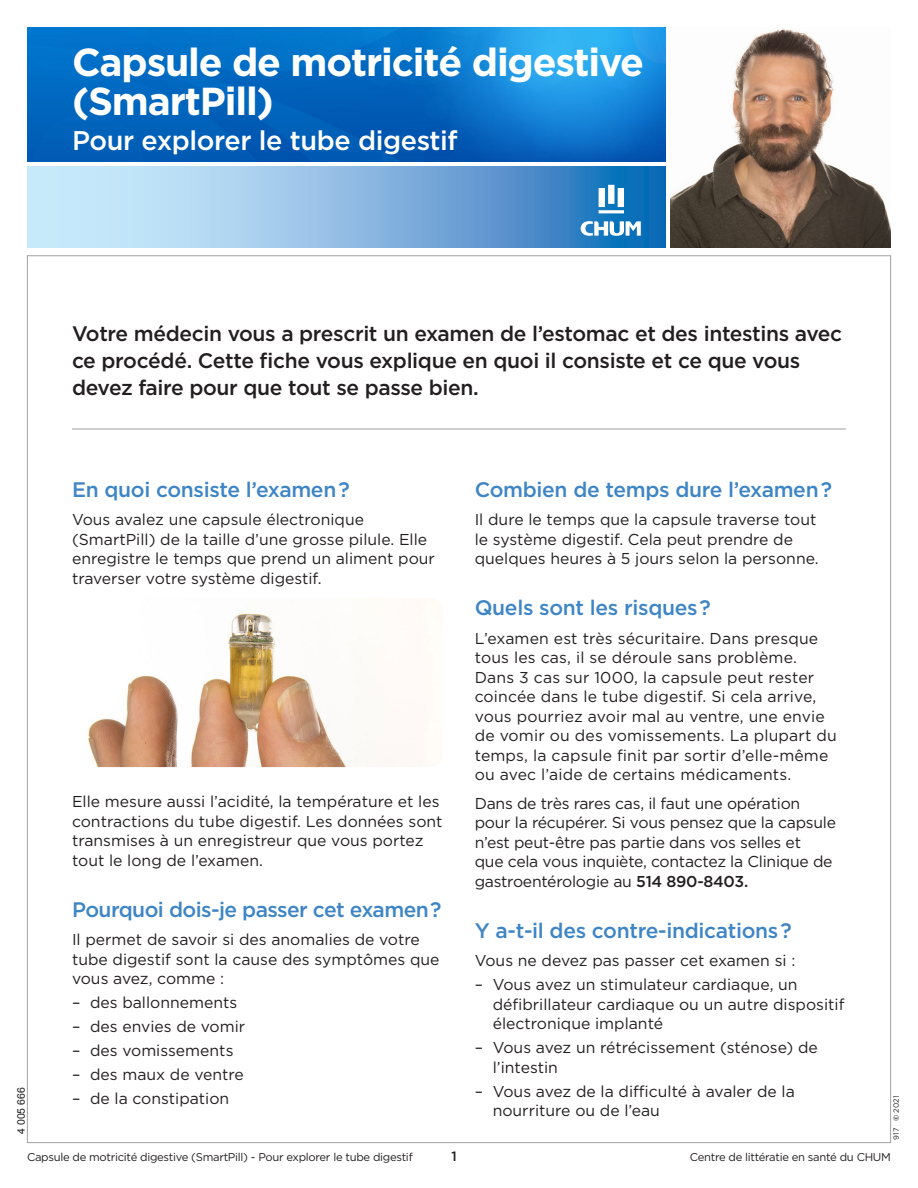
<style>
.page{position:relative;width:918px;height:1188px;background:#fff}
.page>*{position:absolute;margin:0;border:0;box-sizing:border-box;transform-origin:0 0}
.t1{font:700 39px/39px "Gotham";letter-spacing:-.03em;color:#fff}
.t2{font:500 27px "Gotham";letter-spacing:-.015em;color:#fff}
.t3{font:500 21px/27px "Gotham";letter-spacing:-.015em;color:#231f20}
.t4{font:500 21px "Gotham";letter-spacing:-.015em;color:#3e85c5}
.t5{font:15.75px/19.5px "Gotham";color:#231f20}
.t6{font:500 13.5px "Gotham";color:#231f20}
.t7{font:11.25px "Gotham";letter-spacing:-.025em;color:#231f20}
.t8{font:10.5px "Arial";color:#231f20}
.t9{font:7.5px "Gotham";color:#231f20}
.s1{font-weight:500}
.s2{font-weight:700}
</style>
<div class="page">
<hr style="left:72px;top:429px;width:774px;height:1px;background:#a0a1a5">
<img style="left:27px;top:27px;width:639px;height:135px">
<img style="left:670px;top:29px;width:221px;height:219px">
<svg style="left:27px;top:166px;width:639px;height:82px;background:#85b7e0"></svg>
<svg style="left:599px;top:185px;width:25px;height:28px"></svg>
<svg style="left:581px;top:221px;width:60px;height:15px"></svg>
<img style="left:87px;top:608px;width:344px;height:159px">
<h1 class="t1" style="left:72px;top:43px;width:574px">Capsule de motricité digestive (SmartPill)</h1>
<h2 class="t2" style="left:72px;top:124px;width:387px">Pour explorer le tube digestif</h2>
<p class="t8" style="left:14px;top:1134px;width:48px;rotate:-90deg">4 005 666</p>
<h3 class="t3" style="left:72px;top:320px;width:772px">Votre médecin vous a prescrit un examen de l’estomac et des intestins avec ce procédé. Cette fiche vous explique en quoi il consiste et ce que vous devez faire pour que tout se passe bien.</h3>
<h3 class="t4" style="left:72px;top:477px;width:279px">En quoi consiste l’examen?</h3>
<p class="t5" style="left:72px;top:510px;width:364px">Vous avalez une capsule électronique (SmartPill) de la taille d’une grosse pilule. Elle enregistre le temps que prend un aliment pour traverser votre système digestif.</p>
<p class="t5" style="left:72px;top:792px;width:372px">Elle mesure aussi l’acidité, la température et les contractions du tube digestif. Les données sont transmises à un enregistreur que vous portez tout le long de l’examen.</p>
<h3 class="t4" style="left:72px;top:897px;width:371px">Pourquoi dois-je passer cet examen?</h3>
<p class="t5" style="left:72px;top:930px;width:369px">Il permet de savoir si des anomalies de votre tube digestif sont la cause des symptômes que vous avez, comme :</p>
<p class="t5" style="left:72px;top:993px;width:167px">– des ballonnements</p>
<p class="t5" style="left:72px;top:1017px;width:175px">– des envies de vomir</p>
<p class="t5" style="left:72px;top:1041px;width:163px">– des vomissements</p>
<p class="t5" style="left:72px;top:1065px;width:173px">– des maux de ventre</p>
<p class="t5" style="left:72px;top:1089px;width:159px">– de la constipation</p>
<h3 class="t4" style="left:475px;top:477px;width:359px">Combien de temps dure l’examen?</h3>
<p class="t5" style="left:475px;top:510px;width:346px">Il dure le temps que la capsule traverse tout le système digestif. Cela peut prendre de quelques heures à 5 jours selon la personne.</p>
<h3 class="t4" style="left:475px;top:595px;width:238px">Quels sont les risques?</h3>
<p class="t5" style="left:475px;top:628px;width:364px">L’examen est très sécuritaire. Dans presque tous les cas, il se déroule sans problème.<br>Dans 3 cas sur 1000, la capsule peut rester coincée dans le tube digestif. Si cela arrive, vous pourriez avoir mal au ventre, une envie de vomir ou des vomissements. La plupart du temps, la capsule finit par sortir d’elle-même ou avec l’aide de certains médicaments.</p>
<p class="t5" style="left:475px;top:793px;width:363px">Dans de très rares cas, il faut une opération pour la récupérer. Si vous pensez que la capsule n’est peut-être pas partie dans vos selles et<br>que cela vous inquiète, contactez la Clinique de gastroentérologie au <span class="s1">514 890-8403.</span></p>
<h3 class="t4" style="left:475px;top:918px;width:319px">Y a-t-il des contre-indications?</h3>
<p class="t5" style="left:475px;top:951px;width:322px">Vous ne devez pas passer cet examen si :</p>
<p class="t5" style="left:493px;top:975px;width:353px;text-indent:-18px">– Vous avez un stimulateur cardiaque, un défibrillateur cardiaque ou un autre dispositif électronique implanté</p>
<p class="t5" style="left:493px;top:1038px;width:327px;text-indent:-18px">– Vous avez un rétrécissement (sténose) de l’intestin</p>
<p class="t5" style="left:493px;top:1081px;width:304px;text-indent:-18px">– Vous avez de la difficulté à avaler de la nourriture ou de l’eau</p>
<p class="t9" style="left:892px;top:1140px;width:46px;rotate:-90deg">917 <span class="s2">©</span> 2021</p>
<p class="t7" style="left:27px;top:1150px;width:387px">Capsule de motricité digestive (SmartPill) - Pour explorer le tube digestif</p>
<p class="t6" style="left:451px;top:1148px;width:7px">1</p>
<p class="t7" style="left:690px;top:1150px;width:203px">Centre de littératie en santé du CHUM</p>
</div>
